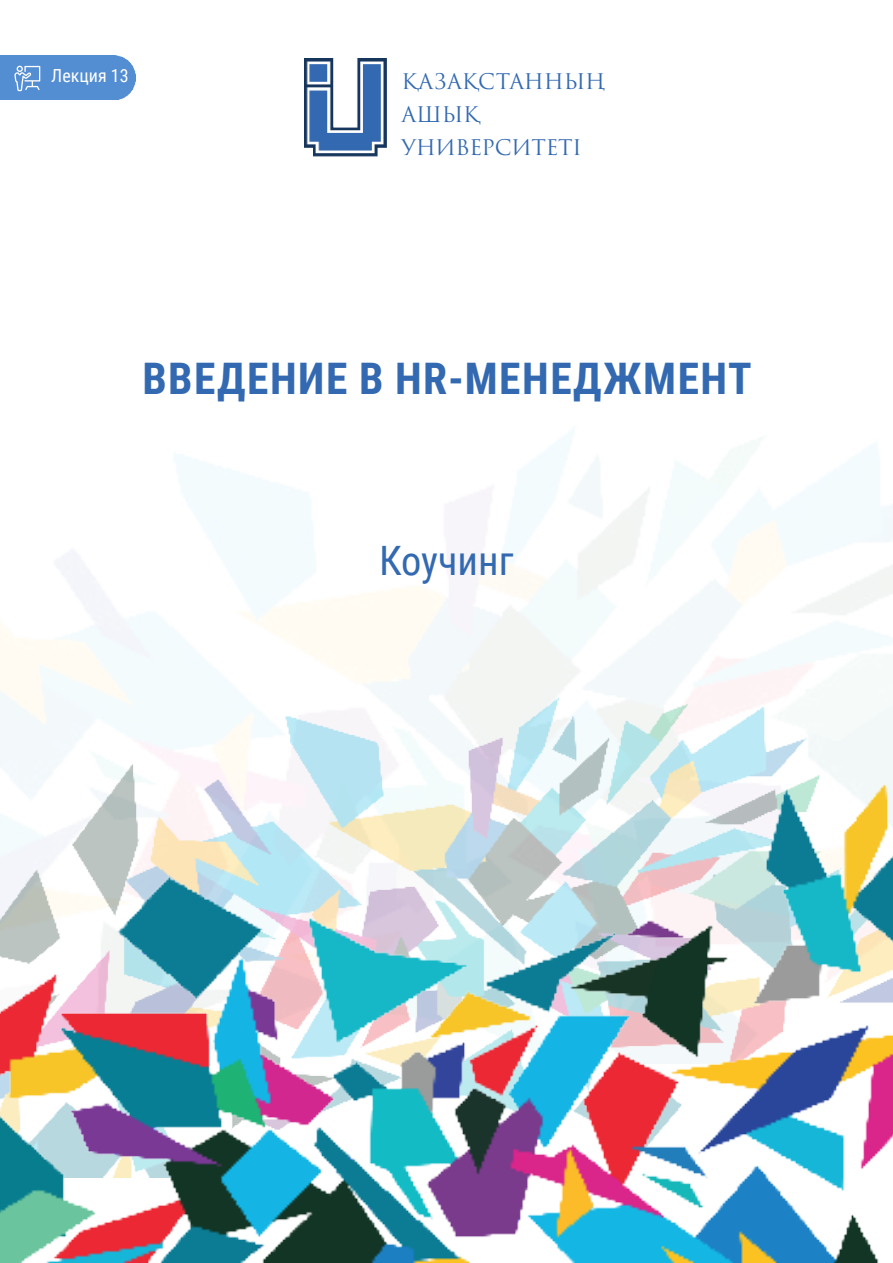
<style>
.page{position:relative;width:893px;height:1263px;background:#fff}
.page>*{position:absolute;margin:0;border:0;box-sizing:border-box;transform-origin:0 0}
.t1{font:700 43.5px "Roboto Condensed";letter-spacing:.035em;color:#3269b1}
.t2{font:40.5px "Roboto Condensed";color:#3269b1}
.t3{font:21px "Trajan Pro 3";letter-spacing:-.01em;color:#3269b1}
.t4{font:18px "Roboto Condensed";color:#fff}
</style>
<div class="page">
<img style="left:0;top:429px;width:893px;height:634px">
<img style="left:0;top:696px;width:892px;height:33px">
<img style="left:0;top:729px;width:892px;height:534px">
<div style="left:0;top:55px;width:136px;height:45px;background:#538dd2"></div>
<svg style="left:14px;top:66px;width:26px;height:25px"></svg>
<img style="left:304px;top:58px;width:83px;height:99px">
<p class="t4" style="left:51px;top:63px;width:79px">Лекция 13</p>
<p class="t3" style="left:402px;top:67px;width:205px">ҚАЗАҚСТАННЫҢ</p>
<p class="t3" style="left:402px;top:100px;width:80px">АШЫҚ</p>
<p class="t3" style="left:402px;top:133px;width:182px">УНИВЕРСИТЕТІ</p>
<p class="t1" style="left:142px;top:348px;width:611px">ВВЕДЕНИЕ В HR-МЕНЕДЖМЕНТ</p>
<p class="t2" style="left:379px;top:532px;width:136px">Коучинг</p>
</div>
